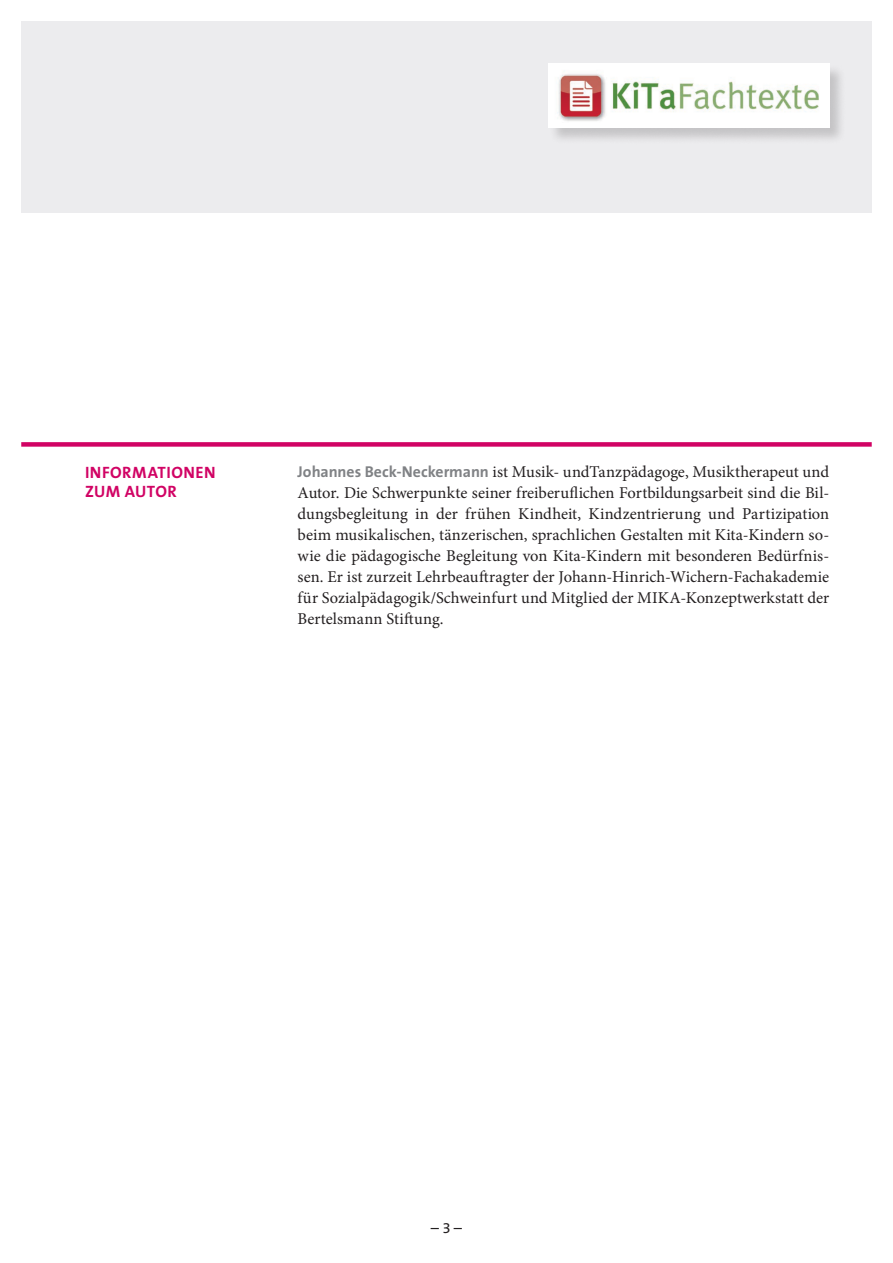
<style>
.page{position:relative;width:893px;height:1263px;background:#fff}
.page>*{position:absolute;margin:0;border:0;box-sizing:border-box;transform-origin:0 0}
.Studientext-Fließtex{font:16.5px/21px "Minion Pro";letter-spacing:.005em;color:#231f20;text-align:justify}
.t1{font:700 16.5px/19.5px "The Sans B7";letter-spacing:.03em;color:#d10364}
.t2{font:15px "The Sans B5 Plain";color:#231f20}
.s1{font-family:"The Sans B7";font-weight:700;font-size:15.75px;color:#808285}
</style>
<div class="page">
<div style="left:21px;top:442px;width:851px;height:5px;background:#d10364"></div>
<div style="left:21px;top:21px;width:851px;height:192px;background:#ececee"></div>
<div style="left:548px;top:63px;width:298px;height:82px;background:#231f20;opacity:.2"></div>
<img style="left:549px;top:64px;width:280px;height:64px">
<p class="t1" style="left:85px;top:463px;width:132px">INFORMATIONEN<br>ZUM AUTOR</p>
<p class="Studientext-Fließtex" style="left:298px;top:462px;width:533px"><span class="s1">Johannes Beck-Neckermann</span> ist Musik- undTanzpädagoge, Musiktherapeut und Autor. Die Schwerpunkte seiner freiberuflichen Fortbildungsarbeit sind die Bil&shy;dungsbegleitung in der frühen Kindheit, Kindzentrierung und Partizipation beim musikalischen, tänzerischen, sprachlichen Gestalten mit Kita-Kindern so&shy;wie die pädagogische Begleitung von Kita-Kindern mit besonderen Bedürfnis&shy;sen. Er ist zurzeit Lehrbeauftragter der Johann-Hinrich-Wichern-Fachakademie für Sozialpädagogik/Schweinfurt und Mitglied der MIKA-Konzeptwerkstatt der Bertelsmann Stiftung.</p>
<p class="t2" style="left:431px;top:1219px;width:33px">– 3 –</p>
</div>
